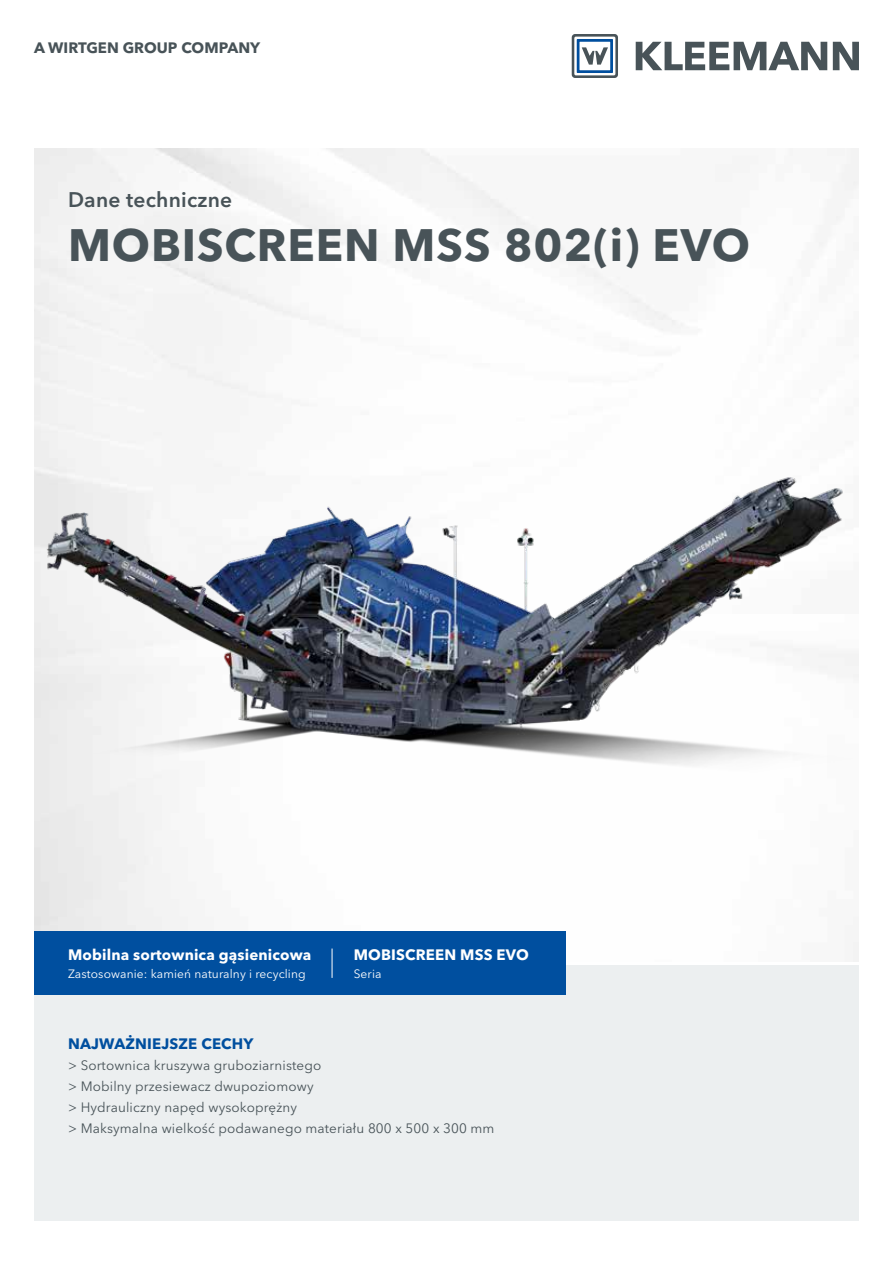
<style>
.page{position:relative;width:893px;height:1263px;background:#fff}
.page>*{position:absolute;margin:0;border:0;box-sizing:border-box;transform-origin:0 0}
.t1{font:700 45px "Avenir Next LT Pro";letter-spacing:.02em;color:#485358}
.t2{font:600 21px "Avenir Next LT Pro";letter-spacing:.01em;color:#485358}
.t3{font:700 15px "Avenir Next LT Pro";letter-spacing:.01em;color:#fff}
.t4{font:700 15px "Avenir Next LT Pro";color:#485358}
.t5{font:700 15px "Avenir Next LT Pro";letter-spacing:.01em;color:#004f9f}
.t6{font:13.5px/21px "Avenir Next LT Pro";letter-spacing:.01em;color:#485358}
.t7{font:12px "Avenir Next LT Pro";letter-spacing:.01em;color:#fff}
</style>
<div class="page">
<svg style="left:636px;top:42px;width:191px;height:28px"></svg>
<svg style="left:833px;top:42px;width:26px;height:28px"></svg>
<svg style="left:572px;top:34px;width:46px;height:44px"></svg>
<img style="left:34px;top:459px;width:825px;height:341px">
<div style="left:34px;top:965px;width:825px;height:255px;background:#eceff0"></div>
<div style="left:34px;top:931px;width:532px;height:64px;background:#004f9f"></div>
<hr style="left:332px;top:948px;width:1px;height:30px;background:#fff">
<p class="t4" style="left:34px;top:39px;width:228px">A WIRTGEN GROUP COMPANY</p>
<h2 class="t2" style="left:68px;top:187px;width:166px">Dane techniczne</h2>
<h1 class="t1" style="left:68px;top:218px;width:684px">MOBISCREEN MSS 802(i) EVO</h1>
<p class="t3" style="left:68px;top:945px;width:245px">Mobilna sortownica gąsienicowa</p>
<p class="t7" style="left:68px;top:966px;width:239px">Zastosowanie: kamień naturalny i recycling</p>
<p class="t3" style="left:354px;top:945px;width:177px">MOBISCREEN MSS EVO</p>
<p class="t7" style="left:354px;top:966px;width:29px">Seria</p>
<p class="t5" style="left:68px;top:1034px;width:187px">NAJWAŻNIEJSZE CECHY</p>
<p class="t6" style="left:68px;top:1055px;width:428px">&gt; Sortownica kruszywa gruboziarnistego<br>&gt; Mobilny przesiewacz dwupoziomowy<br>&gt; Hydrauliczny napęd wysokoprężny<br>&gt; Maksymalna wielkość podawanego materiału 800 x 500 x 300 mm</p>
</div>
